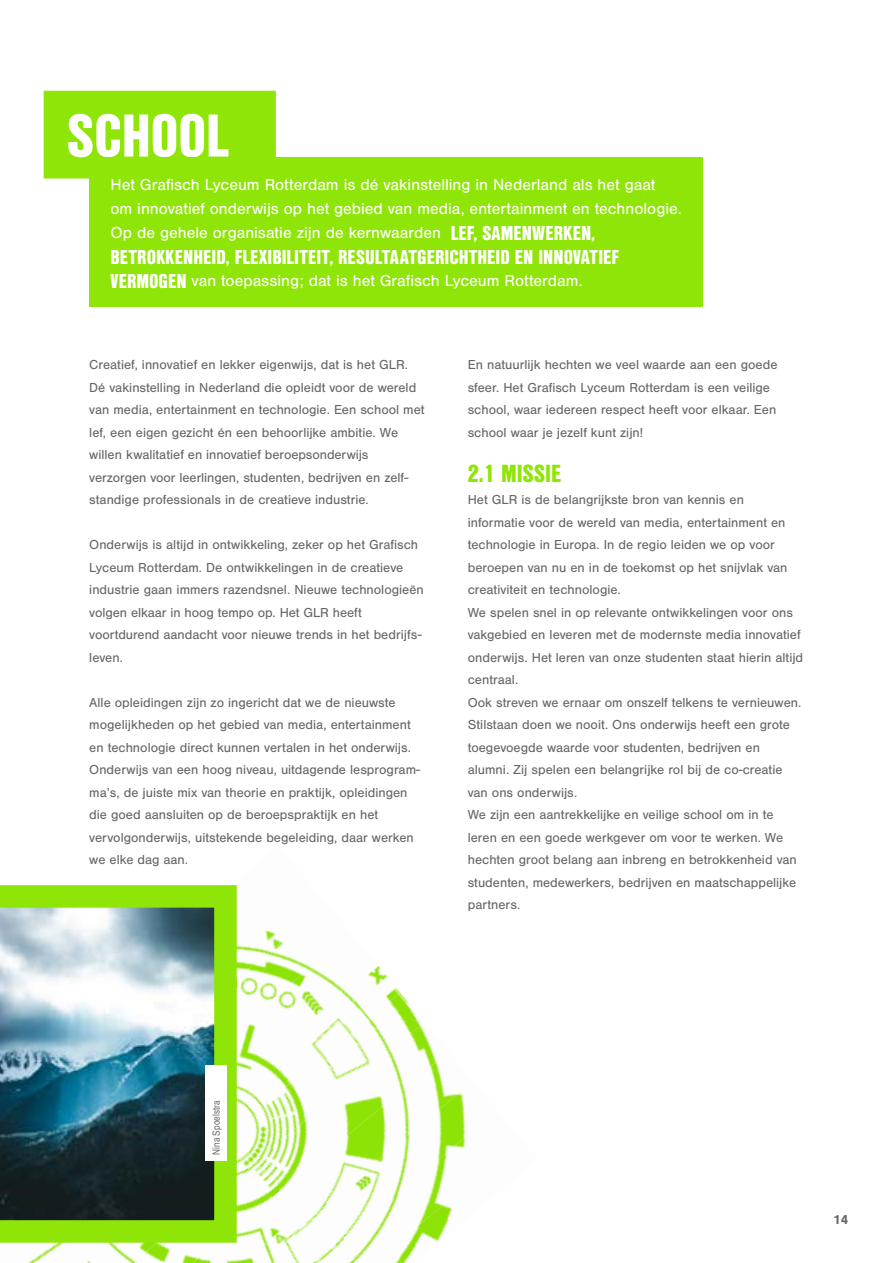
<style>
.page{position:relative;width:893px;height:1263px;background:#fff}
.page>*{position:absolute;margin:0;border:0;box-sizing:border-box;transform-origin:0 0}
.t1{font:900 58.5px "Nimbus San Con L";letter-spacing:-.01em;color:#fff}
.t2{font:900 24px "Nimbus San Con L";color:#8fe507}
.t3{font:900 19.5px "Nimbus San Con L";color:#fff}
.t4{font:16.5px/24px "Nimbus San";color:#fff}
.t5{font:13.5px/22.5px "Nimbus San";color:#666}
.t6{font:700 13.5px "Nimbus San";color:#666}
.t7{font:10.05px "Nimbus San Con L";letter-spacing:.01em;color:#666}
.s1{font-family:"Nimbus San Con L";font-weight:900;font-size:19.5px}
</style>
<div class="page">
<div style="left:44px;top:91px;width:232px;height:87px;background:#8fe507"></div>
<div style="left:89px;top:157px;width:614px;height:150px;background:#8fe507"></div>
<img style="left:28px;top:963px;width:372px;height:300px">
<img style="left:72px;top:992px;width:348px;height:271px">
<img style="left:132px;top:1022px;width:301px;height:241px">
<img style="left:193px;top:1051px;width:249px;height:212px">
<img style="left:253px;top:1081px;width:212px;height:182px">
<img style="left:313px;top:1110px;width:153px;height:153px">
<img style="left:373px;top:1140px;width:93px;height:123px">
<img style="left:0;top:885px;width:248px;height:369px">
<div style="left:205px;top:1065px;width:22px;height:96px;background:#fff"></div>
<h1 class="t1" style="left:67px;top:91px;width:163px">SCHOOL</h1>
<p class="t4" style="left:111px;top:172px;width:573px">Het Grafisch Lyceum Rotterdam is dé vakinstelling in Nederland als het gaat<br>om innovatief onderwijs op het gebied van media, entertainment en technologie.<br>Op de gehele organisatie zijn de kernwaarden <span class="s1">LEF, SAMENWERKEN,</span></p>
<h3 class="t3" style="left:111px;top:242px;width:510px">BETROKKENHEID, FLEXIBILITEIT, RESULTAATGERICHTHEID EN INNOVATIEF</h3>
<p class="t4" style="left:111px;top:268px;width:474px"><span class="s1">VERMOGEN</span> van toepassing; dat is het Grafisch Lyceum Rotterdam.</p>
<p class="t5" style="left:89px;top:353px;width:337px">Creatief, innovatief en lekker eigenwijs, dat is het GLR.<br>Dé vakinstelling in Nederland die opleidt voor de wereld van media, entertainment en technologie. Een school met lef, een eigen gezicht én een behoorlijke ambitie. We willen kwalitatief en innovatief beroepsonderwijs verzorgen voor leerlingen, studenten, bedrijven en zelf&shy;standige professionals in de creatieve industrie.</p>
<p class="t5" style="left:89px;top:534px;width:336px">Onderwijs is altijd in ontwikkeling, zeker op het Grafisch Lyceum Rotterdam. De ontwikkelingen in de creatieve industrie gaan immers razendsnel. Nieuwe technologieën volgen elkaar in hoog tempo op. Het GLR heeft voortdurend aandacht voor nieuwe trends in het bedrijfs&shy;leven.</p>
<p class="t5" style="left:89px;top:691px;width:332px">Alle opleidingen zijn zo ingericht dat we de nieuwste mogelijkheden op het gebied van media, entertainment en technologie direct kunnen vertalen in het onderwijs.<br>Onderwijs van een hoog niveau, uitdagende lesprogram&shy;ma’s, de juiste mix van theorie en praktijk, opleidingen die goed aansluiten op de beroepspraktijk en het vervolgonderwijs, uitstekende begeleiding, daar werken we elke dag aan.</p>
<p class="t5" style="left:468px;top:354px;width:311px">En natuurlijk hechten we veel waarde aan een goede sfeer. Het Grafisch Lyceum Rotterdam is een veilige school, waar iedereen respect heeft voor elkaar. Een school waar je jezelf kunt zijn!</p>
<h2 class="t2" style="left:468px;top:455px;width:95px">2.1 MISSIE</h2>
<p class="t5" style="left:468px;top:488px;width:337px">Het GLR is de belangrijkste bron van kennis en informatie voor de wereld van media, entertainment en technologie in Europa. In de regio leiden we op voor beroepen van nu en in de toekomst op het snijvlak van creativiteit en technologie.<br>We spelen snel in op relevante ontwikkelingen voor ons vakgebied en leveren met de modernste media innovatief onderwijs. Het leren van onze studenten staat hierin altijd centraal.<br>Ook streven we ernaar om onszelf telkens te vernieuwen.<br>Stilstaan doen we nooit. Ons onderwijs heeft een grote toegevoegde waarde voor studenten, bedrijven en alumni. Zij spelen een belangrijke rol bij de co-creatie van ons onderwijs.<br>We zijn een aantrekkelijke en veilige school om in te leren en een goede werkgever om voor te werken. We hechten groot belang aan inbreng en betrokkenheid van studenten, medewerkers, bedrijven en maatschappelijke partners.</p>
<p class="t7" style="left:209px;top:1155px;width:56px;rotate:-90deg">Nina Spoelstra</p>
<p class="t6" style="left:833px;top:1212px;width:17px">14</p>
</div>
